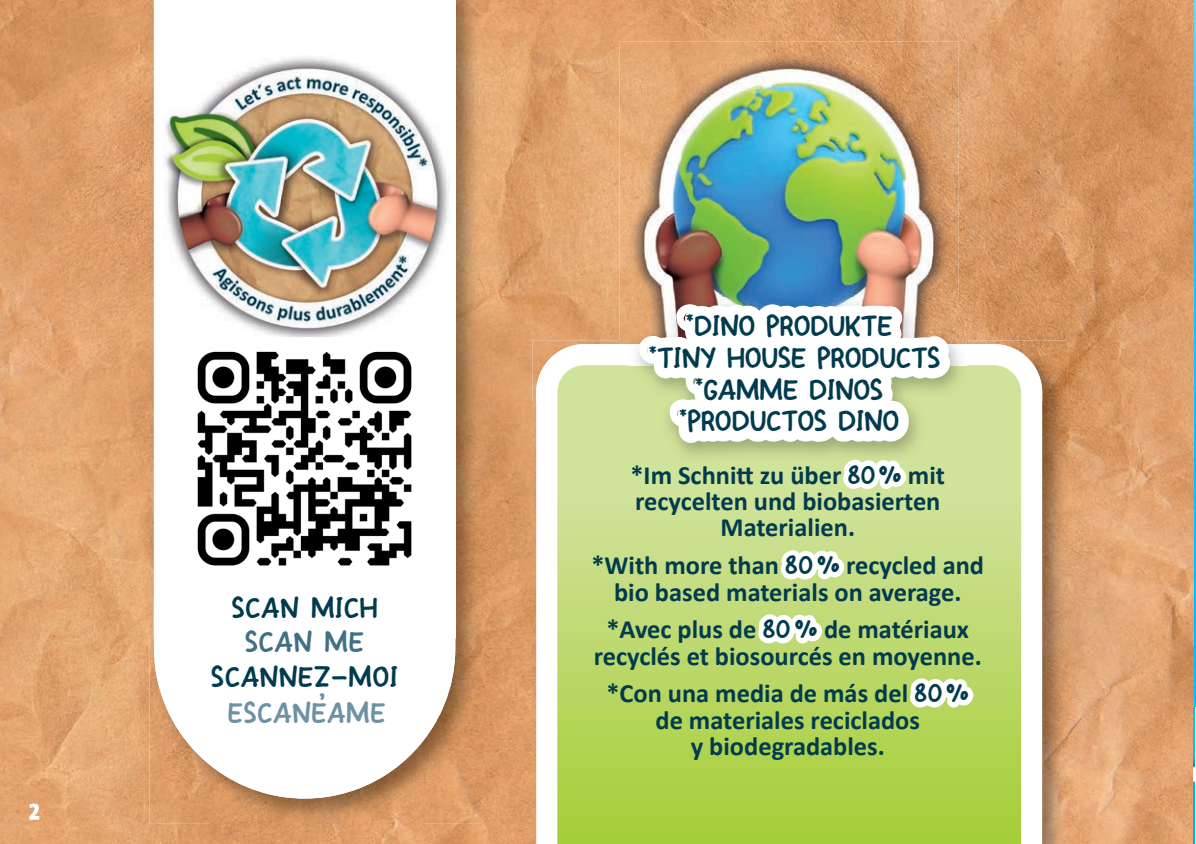
<style>
.page{position:relative;width:1196px;height:844px;background:#fff}
.page>*{position:absolute;margin:0;border:0;box-sizing:border-box;transform-origin:0 0}
.t1{font:29px/31.6px "Maybe Next";letter-spacing:-.025em;color:#013b4d;text-align:center}
.t2{font:29px "Maybe Next";color:#013b4d}
.t3{font:29px "Maybe Next";color:#6d92a3}
.t4{font:29px "Maybe Next";color:#427083}
.t5{font:700 26.4px/26.4px "Calibri";color:#013b4d;text-align:center}
.t6{font:22px "The Sans Bold Caps";color:#fff}
.s1{font-family:"Maybe Next";font-weight:400}
</style>
<div class="page">
<img style="left:1194px;top:4px;width:1px;height:836px">
<img style="left:0;top:0;width:149px;height:632px">
<img style="left:481px;top:0;width:138px;height:351px">
<img style="left:981px;top:0;width:212px;height:70px">
<img style="left:981px;top:70px;width:212px;height:281px">
<img style="left:421px;top:351px;width:111px;height:493px">
<img style="left:1066px;top:351px;width:127px;height:493px">
<img style="left:0;top:632px;width:210px;height:212px">
<img style="left:210px;top:823px;width:211px;height:21px">
<img style="left:1193px;top:0;width:1px;height:707px">
<img style="left:149px;top:0;width:66px;height:823px">
<img style="left:415px;top:0;width:66px;height:823px">
<img style="left:349px;top:798px;width:66px;height:25px">
<img style="left:215px;top:798px;width:134px;height:25px">
<div style="left:154px;top:0;width:301px;height:637px;background:#fff"></div>
<svg style="left:142px;top:497px;width:325px;height:301px"></svg>
<img style="left:532px;top:340px;width:87px;height:62px">
<img style="left:981px;top:340px;width:85px;height:62px">
<img style="left:532px;top:402px;width:4px;height:442px">
<img style="left:1042px;top:402px;width:24px;height:442px">
<svg style="left:536px;top:344px;width:506px;height:500px"></svg>
<img style="left:165px;top:57px;width:284px;height:280px">
<div style="left:246px;top:630px;width:117px;height:22px;background:#fff"></div>
<div style="left:229px;top:701px;width:156px;height:22px;background:#fff"></div>
<svg style="left:320px;top:693px;width:4px;height:7px"></svg>
<img style="left:184px;top:351px;width:241px;height:228px">
<svg style="left:29px;top:803px;width:10px;height:16px"></svg>
<svg style="left:619px;top:0;width:362px;height:844px;background:#c1ca89"></svg>
<img style="left:1193px;top:707px;width:1px;height:137px">
<svg style="left:0;top:0;width:4px;height:4px"></svg>
<svg style="left:0;top:840px;width:4px;height:4px"></svg>
<svg style="left:1192px;top:0;width:4px;height:4px"></svg>
<svg style="left:1192px;top:840px;width:3px;height:4px"></svg>
<p class="t6" style="left:29px;top:793px;width:12px">2</p>
<p class="t2" style="left:231px;top:594px;width:148px">SCAN MICH</p>
<p class="t4" style="left:245px;top:629px;width:121px">SCAN ME</p>
<p class="t2" style="left:211px;top:663px;width:189px">SCANNEZ-MOI</p>
<p class="t3" style="left:319px;top:675px;width:9px">,</p>
<p class="t3" style="left:227px;top:700px;width:160px">ESCANEAME</p>
<p class="t1" style="left:648px;top:313px;width:294px">*DINO PRODUKTE<br>*TINY HOUSE PRODUCTS *GAMME DINOS *PRODUCTOS DINO</p>
<p class="t5" style="left:630px;top:461px;width:316px">*Im Schnitt zu über <span class="s1">80%</span> mit recycelten und biobasierten<br>Materialien.</p>
<p class="t5" style="left:591px;top:552px;width:394px">*With more than <span class="s1">80%</span> recycled and bio based materials on average.</p>
<p class="t5" style="left:593px;top:616px;width:389px">*Avec plus de <span class="s1">80%</span> de matériaux recyclés et biosourcés en moyenne.</p>
<p class="t5" style="left:606px;top:680px;width:364px">*Con una media de más del <span class="s1">80% </span>de materiales reciclados<br>y biodegradables.</p>
</div>
